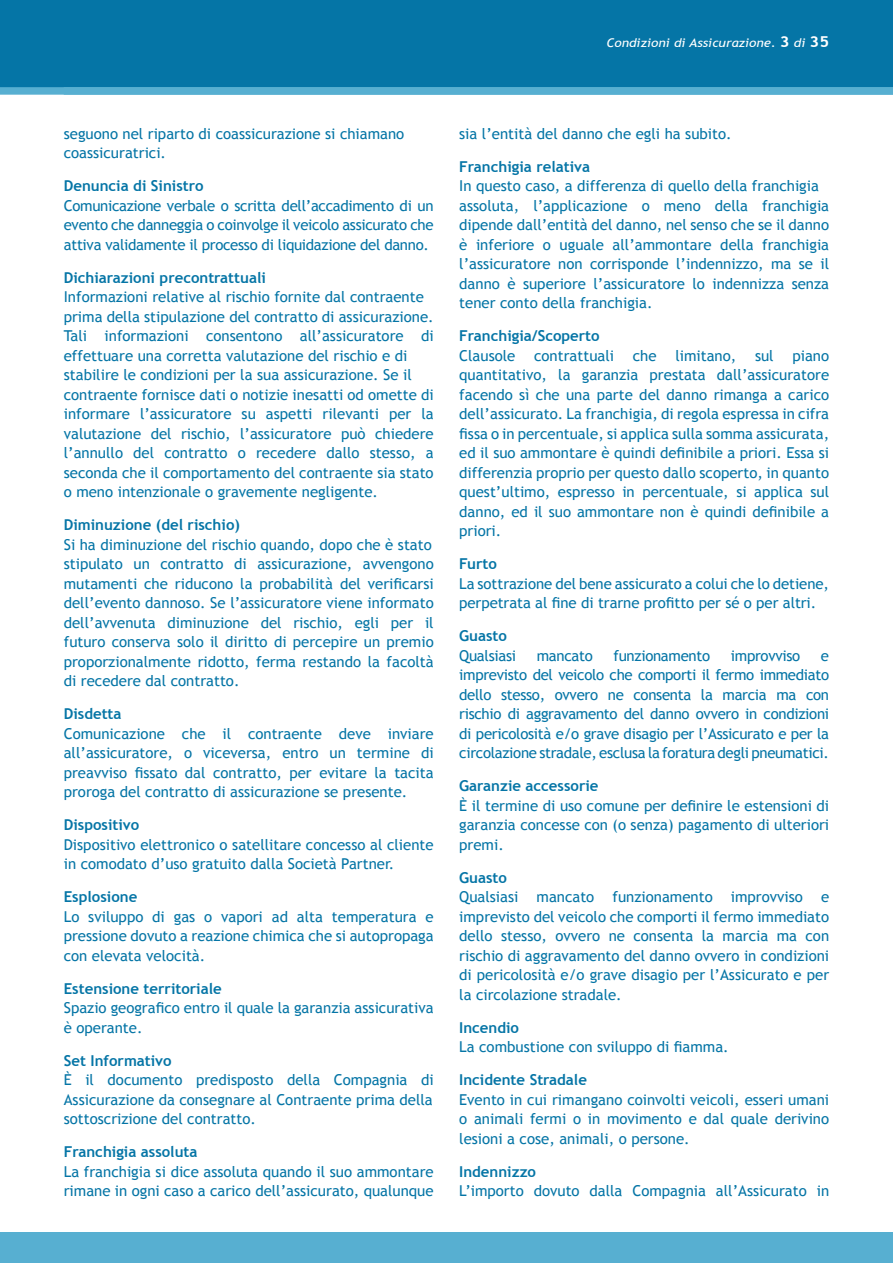
<style>
.page{position:relative;width:893px;height:1263px;background:#fff}
.page>*{position:absolute;margin:0;border:0;box-sizing:border-box;transform-origin:0 0}
.t1{font:15px/19.5px "Trebuchet MS";color:#0575a6;text-align:justify}
.t2{font:700 15px "Trebuchet MS";color:#0575a6}
.t3{font:15px "Trebuchet MS";letter-spacing:-.02em;color:#0575a6}
.t4{font:italic 12px "Trebuchet MS";color:#fff;scale:1.12 1}
.s1{font-weight:700;font-style:normal;font-size:15px}
</style>
<div class="page">
<div style="left:0;top:1232px;width:893px;height:31px;background:#57afd1"></div>
<div style="left:0;top:0;width:893px;height:91px;background:#0575a6"></div>
<div style="left:0;top:87px;width:893px;height:8px;background:#57afd1"></div>
<p class="t4" style="left:607px;top:35px;width:200px">Condizioni di Assicurazione. <span class="s1">3</span> di <span class="s1">35</span></p>
<p class="t1" style="left:64px;top:124px;width:342px">seguono nel riparto di coassicurazione si chiamano coassicuratrici.</p>
<p class="t2" style="left:64px;top:176px;width:141px">Denuncia di Sinistro</p>
<p class="t1" style="left:64px;top:196px;width:371px">Comunicazione verbale o scritta dell’accadimento di un evento che danneggia o coinvolge il veicolo assicurato che attiva validamente il processo di liquidazione del danno.</p>
<p class="t2" style="left:64px;top:268px;width:204px">Dichiarazioni precontrattuali</p>
<p class="t1" style="left:64px;top:287px;width:371px;text-align:left">Informazioni relative al rischio fornite dal contraente prima della stipulazione del contratto di assicurazione.<br>Tali informazioni consentono all’assicuratore di effettuare una corretta valutazione del rischio e di stabilire le condizioni per la sua assicurazione. Se il contraente fornisce dati o notizie inesatti od omette di informare l’assicuratore su aspetti rilevanti per la valutazione del rischio, l’assicuratore può chiedere l’annullo del contratto o recedere dallo stesso, a seconda che il comportamento del contraente sia stato o meno intenzionale o gravemente negligente.</p>
<p class="t2" style="left:64px;top:515px;width:178px">Diminuzione (del rischio)</p>
<p class="t1" style="left:64px;top:535px;width:371px;text-align:left">Si ha diminuzione del rischio quando, dopo che è stato stipulato un contratto di assicurazione, avvengono mutamenti che riducono la probabilità del verificarsi dell’evento dannoso. Se l’assicuratore viene informato dell’avvenuta diminuzione del rischio, egli per il futuro conserva solo il diritto di percepire un premio proporzionalmente ridotto, ferma restando la facoltà di recedere dal contratto.</p>
<p class="t2" style="left:64px;top:704px;width:59px">Disdetta</p>
<p class="t1" style="left:64px;top:724px;width:371px">Comunicazione che il contraente deve inviare all’assicuratore, o viceversa, entro un termine di preavviso fissato dal contratto, per evitare la tacita proroga del contratto di assicurazione se presente.</p>
<p class="t2" style="left:64px;top:815px;width:77px">Dispositivo</p>
<p class="t1" style="left:64px;top:835px;width:371px">Dispositivo elettronico o satellitare concesso al cliente in comodato d’uso gratuito dalla Società Partner.</p>
<p class="t2" style="left:64px;top:887px;width:75px">Esplosione</p>
<p class="t1" style="left:64px;top:907px;width:371px">Lo sviluppo di gas o vapori ad alta temperatura e pressione dovuto a reazione chimica che si autopropaga con elevata velocità.</p>
<p class="t2" style="left:64px;top:979px;width:160px">Estensione territoriale</p>
<p class="t1" style="left:64px;top:998px;width:371px">Spazio geografico entro il quale la garanzia assicurativa è operante.</p>
<p class="t2" style="left:64px;top:1051px;width:109px">Set Informativo</p>
<p class="t1" style="left:64px;top:1070px;width:371px">È il documento predisposto della Compagnia di Assicurazione da consegnare al Contraente prima della sottoscrizione del contratto.</p>
<p class="t2" style="left:64px;top:1142px;width:135px">Franchigia assoluta</p>
<p class="t1" style="left:64px;top:1162px;width:371px">La franchigia si dice assoluta quando il suo ammontare rimane in ogni caso a carico dell’assicurato, qualunque</p>
<p class="t1" style="left:459px;top:124px;width:274px">sia l’entità del danno che egli ha subito.</p>
<p class="t2" style="left:459px;top:157px;width:132px">Franchigia relativa</p>
<p class="t1" style="left:459px;top:176px;width:371px;text-align:left">In questo caso, a differenza di quello della franchigia assoluta, l’applicazione o meno della franchigia dipende dall’entità del danno, nel senso che se il danno è inferiore o uguale all’ammontare della franchigia l’assicuratore non corrisponde l’indennizzo, ma se il danno è superiore l’assicuratore lo indennizza senza tener conto della franchigia.</p>
<p class="t2" style="left:459px;top:326px;width:142px">Franchigia/Scoperto</p>
<p class="t1" style="left:459px;top:346px;width:371px">Clausole contrattuali che limitano, sul piano quantitativo, la garanzia prestata dall’assicuratore facendo sì che una parte del danno rimanga a carico dell’assicurato. La franchigia, di regola espressa in cifra fissa o in percentuale, si applica sulla somma assicurata, ed il suo ammontare è quindi definibile a priori. Essa si differenzia proprio per questo dallo scoperto, in quanto quest’ultimo, espresso in percentuale, si applica sul danno, ed il suo ammontare non è quindi definibile a priori.</p>
<p class="t2" style="left:459px;top:554px;width:39px">Furto</p>
<p class="t1" style="left:459px;top:574px;width:371px">La sottrazione del bene assicurato a colui che lo detiene, perpetrata al fine di trarne profitto per sé o per altri.</p>
<p class="t2" style="left:459px;top:626px;width:49px">Guasto</p>
<p class="t3" style="left:459px;top:646px;width:58px">Qualsiasi</p>
<p class="t3" style="left:537px;top:646px;width:58px">mancato</p>
<p class="t3" style="left:613px;top:646px;width:98px">funzionamento</p>
<p class="t3" style="left:731px;top:646px;width:71px">improvviso</p>
<p class="t1" style="left:459px;top:646px;width:371px;text-indent:362px">e imprevisto del veicolo che comporti il fermo immediato dello stesso, ovvero ne consenta la marcia ma con rischio di aggravamento del danno ovvero in condizioni di pericolosità e/o grave disagio per l’Assicurato e per la circolazione stradale, esclusa la foratura degli pneumatici.</p>
<p class="t2" style="left:459px;top:776px;width:141px">Garanzie accessorie</p>
<p class="t1" style="left:459px;top:796px;width:371px">È il termine di uso comune per definire le estensioni di garanzia concesse con (o senza) pagamento di ulteriori premi.</p>
<p class="t2" style="left:459px;top:868px;width:49px">Guasto</p>
<p class="t1" style="left:459px;top:887px;width:371px">Qualsiasi mancato funzionamento improvviso e imprevisto del veicolo che comporti il fermo immediato dello stesso, ovvero ne consenta la marcia ma con rischio di aggravamento del danno ovvero in condizioni di pericolosità e/o grave disagio per l’Assicurato e per la circolazione stradale.</p>
<p class="t2" style="left:459px;top:1018px;width:61px">Incendio</p>
<p class="t1" style="left:459px;top:1037px;width:271px">La combustione con sviluppo di fiamma.</p>
<p class="t2" style="left:459px;top:1070px;width:129px">Incidente Stradale</p>
<p class="t1" style="left:459px;top:1090px;width:371px">Evento in cui rimangano coinvolti veicoli, esseri umani o animali fermi o in movimento e dal quale derivino lesioni a cose, animali, o persone.</p>
<p class="t2" style="left:459px;top:1162px;width:78px">Indennizzo</p>
<p class="t1" style="left:459px;top:1181px;width:371px">L’importo dovuto dalla Compagnia all’Assicurato in</p>
</div>
